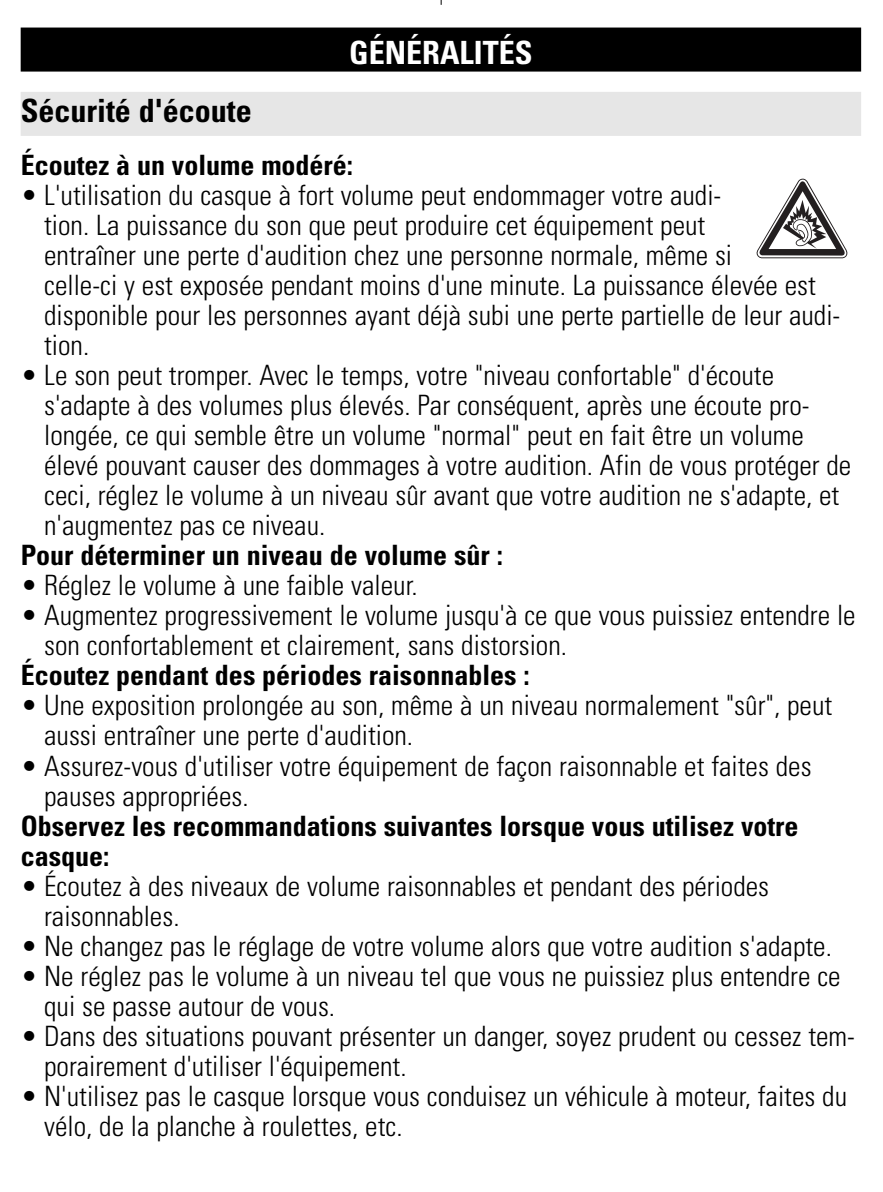
<style>
.page{position:relative;width:883px;height:1192px;background:#fff}
.page>*{position:absolute;margin:0;border:0;box-sizing:border-box;transform-origin:0 0}
.t1{font:700 condensed 32px "Univers";color:#000}
.t2{font:700 condensed 32px "Univers";color:#fff}
.t3{font:300 condensed 28px/30px "Univers";color:#000}
.t4{font:700 condensed 28px/30px "Univers";color:#000}
</style>
<div class="page">
<svg style="left:20px;top:0;width:842px;height:259px"></svg>
<p class="t2" style="left:349px;top:40px;width:185px">GÉNÉRALITÉS</p>
<p class="t1" style="left:21px;top:99px;width:232px">Sécurité d'écoute</p>
<p class="t4" style="left:21px;top:153px;width:334px">Écoutez à un volume modéré:</p>
<p class="t3" style="left:44px;top:183px;width:797px;text-indent:-24px">• L'utilisation du casque à fort volume peut endommager votre audi-<br>tion. La puissance du son que peut produire cet équipement peut<br>entraîner une perte d'audition chez une personne normale, même si<br>celle-ci y est exposée pendant moins d'une minute. La puissance élevée est disponible pour les personnes ayant déjà subi une perte partielle de leur audi&shy;tion.</p>
<p class="t3" style="left:44px;top:363px;width:808px;text-indent:-24px">• Le son peut tromper. Avec le temps, votre "niveau confortable" d'écoute s'adapte à des volumes plus élevés. Par conséquent, après une écoute pro&shy;longée, ce qui semble être un volume "normal" peut en fait être un volume élevé pouvant causer des dommages à votre audition. Afin de vous protéger de ceci, réglez le volume à un niveau sûr avant que votre audition ne s'adapte, et n'augmentez pas ce niveau.</p>
<p class="t4" style="left:21px;top:543px;width:483px">Pour déterminer un niveau de volume sûr :</p>
<p class="t3" style="left:21px;top:573px;width:398px">• Réglez le volume à une faible valeur.</p>
<p class="t3" style="left:44px;top:603px;width:812px;text-indent:-24px">• Augmentez progressivement le volume jusqu'à ce que vous puissiez entendre le son confortablement et clairement, sans distorsion.</p>
<p class="t4" style="left:21px;top:663px;width:510px">Écoutez pendant des périodes raisonnables :</p>
<p class="t3" style="left:44px;top:693px;width:789px;text-indent:-24px">• Une exposition prolongée au son, même à un niveau normalement "sûr", peut aussi entraîner une perte d'audition.</p>
<p class="t3" style="left:44px;top:753px;width:768px;text-indent:-24px">• Assurez-vous d'utiliser votre équipement de façon raisonnable et faites des pauses appropriées.</p>
<p class="t4" style="left:21px;top:813px;width:779px">Observez les recommandations suivantes lorsque vous utilisez votre casque:</p>
<p class="t3" style="left:44px;top:873px;width:726px;text-indent:-24px">• Écoutez à des niveaux de volume raisonnables et pendant des périodes raisonnables.</p>
<p class="t3" style="left:21px;top:933px;width:812px">• Ne changez pas le réglage de votre volume alors que votre audition s'adapte.</p>
<p class="t3" style="left:44px;top:963px;width:797px;text-indent:-24px">• Ne réglez pas le volume à un niveau tel que vous ne puissiez plus entendre ce qui se passe autour de vous.</p>
<p class="t3" style="left:44px;top:1023px;width:811px;text-indent:-24px">• Dans des situations pouvant présenter un danger, soyez prudent ou cessez tem&shy;porairement d'utiliser l'équipement.</p>
<p class="t3" style="left:44px;top:1083px;width:804px;text-indent:-24px">• N'utilisez pas le casque lorsque vous conduisez un véhicule à moteur, faites du vélo, de la planche à roulettes, etc.</p>
</div>
